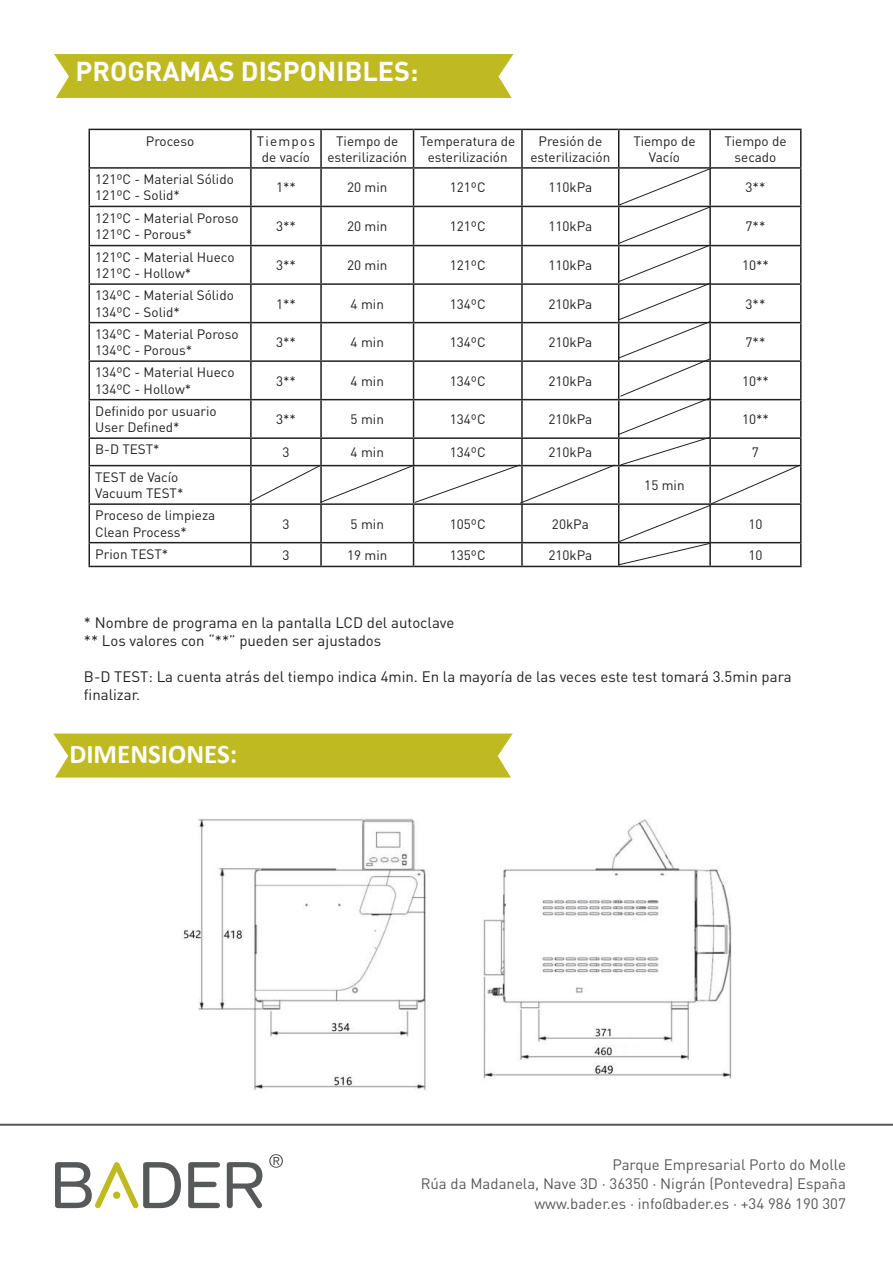
<style>
.page{position:relative;width:893px;height:1263px;background:#fff}
.page>*{position:absolute;margin:0;border:0;box-sizing:border-box;transform-origin:0 0}
.t1{font:700 27px "DIN Pro";color:#fff}
.t2{font:700 27px "Calibri";color:#fff}
.t3{font:15px/18px "DIN Pro";color:#231f20}
.t4{font:15px "DIN Pro";color:#57585a}
.t5{font:13.5px/16.2px "DIN Pro";color:#231f20;text-align:center}
.t6{font:13.5px/16.2px "DIN Pro";letter-spacing:.09em;color:#231f20;text-align:center}
</style>
<div class="page">
<hr style="left:0;top:1124px;width:893px;height:2px;background:#57585a">
<svg style="left:227px;top:1162px;width:35px;height:46px"></svg>
<svg style="left:188px;top:1162px;width:32px;height:46px"></svg>
<svg style="left:55px;top:1162px;width:126px;height:46px"></svg>
<div style="left:113px;top:1191px;width:7px;height:8px;background:#bfba22;border-radius:50%"></div>
<svg style="left:269px;top:1154px;width:14px;height:14px"></svg>
<div style="left:54px;top:54px;width:459px;height:44px;background:#bfba22"></div>
<hr style="left:89px;top:129px;width:162px;height:1px;background:#231f20">
<hr style="left:89px;top:130px;width:1px;height:37px;background:#231f20">
<hr style="left:251px;top:129px;width:70px;height:1px;background:#231f20">
<hr style="left:250px;top:130px;width:2px;height:37px;background:#231f20">
<hr style="left:321px;top:129px;width:93px;height:1px;background:#231f20">
<hr style="left:320px;top:130px;width:2px;height:37px;background:#231f20">
<hr style="left:414px;top:129px;width:108px;height:1px;background:#231f20">
<hr style="left:413px;top:130px;width:1px;height:37px;background:#231f20">
<hr style="left:522px;top:129px;width:97px;height:1px;background:#231f20">
<hr style="left:521px;top:130px;width:2px;height:37px;background:#231f20">
<hr style="left:619px;top:129px;width:91px;height:1px;background:#231f20">
<hr style="left:618px;top:130px;width:1px;height:37px;background:#231f20">
<hr style="left:710px;top:129px;width:91px;height:1px;background:#231f20">
<hr style="left:709px;top:130px;width:2px;height:37px;background:#231f20">
<hr style="left:800px;top:130px;width:1px;height:37px;background:#231f20">
<hr style="left:89px;top:167px;width:162px;height:2px;background:#231f20">
<hr style="left:89px;top:169px;width:1px;height:37px;background:#231f20">
<hr style="left:89px;top:206px;width:162px;height:1px;background:#231f20">
<hr style="left:89px;top:207px;width:1px;height:38px;background:#231f20">
<hr style="left:89px;top:245px;width:162px;height:1px;background:#231f20">
<hr style="left:89px;top:246px;width:1px;height:37px;background:#231f20">
<hr style="left:89px;top:283px;width:162px;height:2px;background:#231f20">
<hr style="left:89px;top:285px;width:1px;height:37px;background:#231f20">
<hr style="left:89px;top:322px;width:162px;height:1px;background:#231f20">
<hr style="left:89px;top:323px;width:1px;height:37px;background:#231f20">
<hr style="left:89px;top:360px;width:162px;height:2px;background:#231f20">
<hr style="left:89px;top:362px;width:1px;height:37px;background:#231f20">
<hr style="left:89px;top:399px;width:162px;height:1px;background:#231f20">
<hr style="left:89px;top:400px;width:1px;height:37px;background:#231f20">
<hr style="left:89px;top:437px;width:162px;height:2px;background:#231f20">
<svg style="left:89px;top:439px;width:1px;height:26px"></svg>
<hr style="left:89px;top:465px;width:162px;height:1px;background:#231f20">
<hr style="left:89px;top:466px;width:1px;height:37px;background:#231f20">
<hr style="left:89px;top:503px;width:162px;height:2px;background:#231f20">
<hr style="left:89px;top:505px;width:1px;height:37px;background:#231f20">
<hr style="left:89px;top:542px;width:162px;height:1px;background:#231f20">
<svg style="left:89px;top:543px;width:1px;height:23px"></svg>
<hr style="left:89px;top:566px;width:162px;height:1px;background:#231f20">
<hr style="left:251px;top:566px;width:70px;height:1px;background:#231f20">
<hr style="left:321px;top:566px;width:93px;height:1px;background:#231f20">
<hr style="left:414px;top:566px;width:108px;height:1px;background:#231f20">
<hr style="left:522px;top:566px;width:97px;height:1px;background:#231f20">
<hr style="left:619px;top:566px;width:91px;height:1px;background:#231f20">
<hr style="left:710px;top:566px;width:91px;height:1px;background:#231f20">
<svg style="left:249px;top:167px;width:552px;height:399px"></svg>
<div style="left:53px;top:733px;width:460px;height:44px;background:#bfba22"></div>
<img style="left:183px;top:818px;width:549px;height:273px">
<p class="t1" style="left:75px;top:53px;width:345px">PROGRAMAS DISPONIBLES:</p>
<p class="t5" style="left:146px;top:132px;width:50px">Proceso</p>
<p class="t6" style="left:257px;top:132px;width:60px">Tiempos de vacío</p>
<p class="t5" style="left:327px;top:132px;width:81px">Tiempo de esterilización</p>
<p class="t5" style="left:420px;top:132px;width:97px">Temperatura de esterilización</p>
<p class="t5" style="left:530px;top:132px;width:81px">Presión de esterilización</p>
<p class="t5" style="left:633px;top:132px;width:64px">Tiempo de<br>Vacío</p>
<p class="t5" style="left:724px;top:132px;width:64px">Tiempo de secado</p>
<p class="t5" style="left:95px;top:171px;width:140px">121ºC - Material Sólido</p>
<p class="t5" style="left:95px;top:187px;width:86px">121ºC - Solid*</p>
<p class="t5" style="left:276px;top:179px;width:21px">1**</p>
<p class="t5" style="left:347px;top:179px;width:42px">20 min</p>
<p class="t5" style="left:450px;top:179px;width:37px">121ºC</p>
<p class="t5" style="left:548px;top:179px;width:45px">110kPa</p>
<p class="t5" style="left:745px;top:179px;width:21px">3**</p>
<p class="t5" style="left:95px;top:209px;width:145px">121ºC - Material Poroso</p>
<p class="t5" style="left:95px;top:225px;width:98px">121ºC - Porous*</p>
<p class="t5" style="left:95px;top:248px;width:141px">121ºC - Material Hueco</p>
<p class="t5" style="left:95px;top:265px;width:97px">121ºC - Hollow*</p>
<p class="t5" style="left:95px;top:287px;width:140px">134ºC - Material Sólido</p>
<p class="t5" style="left:95px;top:303px;width:86px">134ºC - Solid*</p>
<p class="t5" style="left:95px;top:325px;width:145px">134ºC - Material Poroso</p>
<p class="t5" style="left:95px;top:342px;width:98px">134ºC - Porous*</p>
<p class="t5" style="left:95px;top:364px;width:141px">134ºC - Material Hueco</p>
<p class="t5" style="left:95px;top:380px;width:97px">134ºC - Hollow*</p>
<p class="t5" style="left:95px;top:402px;width:123px">Definido por usuario</p>
<p class="t5" style="left:95px;top:419px;width:86px">User Defined*</p>
<p class="t5" style="left:276px;top:218px;width:21px">3**</p>
<p class="t5" style="left:347px;top:218px;width:42px">20 min</p>
<p class="t5" style="left:450px;top:218px;width:37px">121ºC</p>
<p class="t5" style="left:548px;top:218px;width:45px">110kPa</p>
<p class="t5" style="left:745px;top:218px;width:21px">7**</p>
<p class="t5" style="left:276px;top:256px;width:21px">3**</p>
<p class="t5" style="left:347px;top:256px;width:42px">20 min</p>
<p class="t5" style="left:450px;top:256px;width:37px">121ºC</p>
<p class="t5" style="left:548px;top:256px;width:45px">110kPa</p>
<p class="t5" style="left:742px;top:256px;width:28px">10**</p>
<p class="t5" style="left:276px;top:295px;width:21px">1**</p>
<p class="t5" style="left:351px;top:295px;width:35px">4 min</p>
<p class="t5" style="left:450px;top:295px;width:37px">134ºC</p>
<p class="t5" style="left:548px;top:295px;width:45px">210kPa</p>
<p class="t5" style="left:745px;top:295px;width:21px">3**</p>
<p class="t5" style="left:276px;top:333px;width:21px">3**</p>
<p class="t5" style="left:351px;top:333px;width:35px">4 min</p>
<p class="t5" style="left:450px;top:333px;width:37px">134ºC</p>
<p class="t5" style="left:548px;top:333px;width:45px">210kPa</p>
<p class="t5" style="left:745px;top:333px;width:21px">7**</p>
<p class="t5" style="left:276px;top:372px;width:21px">3**</p>
<p class="t5" style="left:351px;top:372px;width:35px">4 min</p>
<p class="t5" style="left:450px;top:372px;width:37px">134ºC</p>
<p class="t5" style="left:548px;top:372px;width:45px">210kPa</p>
<p class="t5" style="left:742px;top:372px;width:28px">10**</p>
<p class="t5" style="left:276px;top:410px;width:21px">3**</p>
<p class="t5" style="left:351px;top:410px;width:35px">5 min</p>
<p class="t5" style="left:450px;top:410px;width:37px">134ºC</p>
<p class="t5" style="left:548px;top:410px;width:45px">210kPa</p>
<p class="t5" style="left:742px;top:410px;width:28px">10**</p>
<p class="t5" style="left:95px;top:441px;width:66px">B-D TEST*</p>
<p class="t5" style="left:282px;top:443px;width:9px">3</p>
<p class="t5" style="left:351px;top:443px;width:35px">4 min</p>
<p class="t5" style="left:450px;top:443px;width:37px">134ºC</p>
<p class="t5" style="left:548px;top:443px;width:45px">210kPa</p>
<p class="t5" style="left:752px;top:443px;width:9px">7</p>
<p class="t5" style="left:95px;top:468px;width:85px">TEST de Vacío</p>
<p class="t5" style="left:95px;top:485px;width:90px">Vacuum TEST*</p>
<p class="t5" style="left:644px;top:476px;width:42px">15 min</p>
<p class="t5" style="left:95px;top:507px;width:122px">Proceso de limpieza</p>
<p class="t5" style="left:95px;top:523px;width:93px">Clean Process*</p>
<p class="t5" style="left:282px;top:515px;width:9px">3</p>
<p class="t5" style="left:351px;top:515px;width:35px">5 min</p>
<p class="t5" style="left:450px;top:515px;width:37px">105ºC</p>
<p class="t5" style="left:552px;top:515px;width:38px">20kPa</p>
<p class="t5" style="left:748px;top:515px;width:16px">10</p>
<p class="t5" style="left:95px;top:545px;width:74px">Prion TEST*</p>
<p class="t5" style="left:282px;top:546px;width:9px">3</p>
<p class="t5" style="left:347px;top:546px;width:42px">19 min</p>
<p class="t5" style="left:450px;top:546px;width:37px">135ºC</p>
<p class="t5" style="left:548px;top:546px;width:45px">210kPa</p>
<p class="t5" style="left:748px;top:546px;width:16px">10</p>
<p class="t3" style="left:84px;top:613px;width:372px">* Nombre de programa en la pantalla LCD del autoclave</p>
<p class="t3" style="left:84px;top:631px;width:299px">** Los valores con “**” pueden ser ajustados</p>
<p class="t3" style="left:84px;top:667px;width:709px">B-D TEST: La cuenta atrás del tiempo indica 4min. En la mayoría de las veces este test tomará 3.5min para finalizar.</p>
<p class="t2" style="left:69px;top:735px;width:169px">DIMENSIONES:</p>
<p class="t4" style="left:612px;top:1154px;width:235px">Parque Empresarial Porto do Molle</p>
<p class="t4" style="left:421px;top:1174px;width:427px">Rúa da Madanela, Nave 3D · 36350 · Nigrán (Pontevedra) España</p>
<p class="t4" style="left:534px;top:1193px;width:313px">www.bader.es · info@bader.es · +34 986 190 307</p>
</div>
